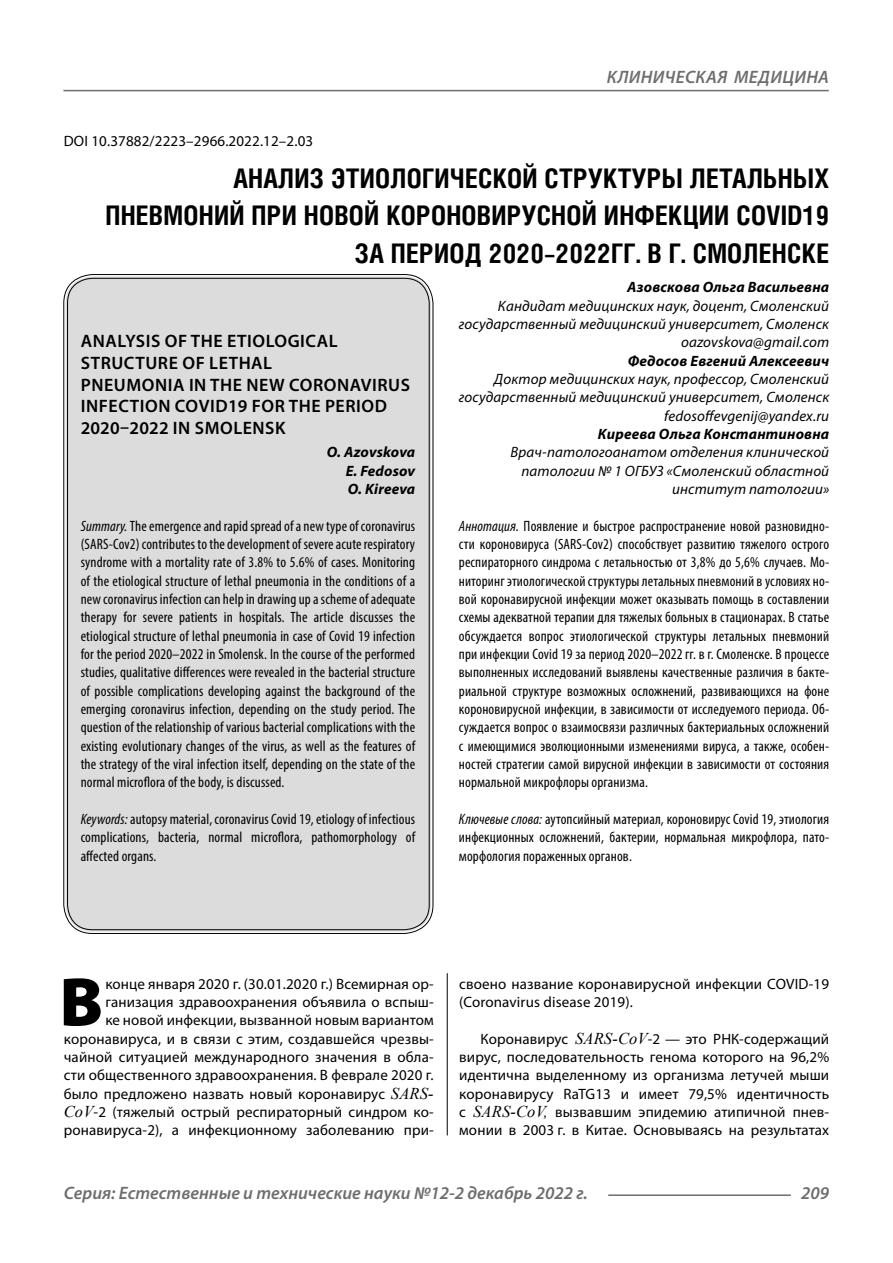
<style>
.page{position:relative;width:893px;height:1263px;background:#fff}
.page>*{position:absolute;margin:0;border:0;box-sizing:border-box;transform-origin:0 0}
.Bukvica{font:900 69.3px "Myriad Pro";color:#000}
.Header{font:700 27px/37.5px "Helios Cond C";letter-spacing:.01em;color:#000;text-align:right}
.Header-eng{font:600 18px/21.6px "Myriad Pro";letter-spacing:.03em;color:#000}
.t1{font:italic 600 18px "Myriad Pro";color:#6e6e6e}
.Annotation-eng{font:condensed 15px/18.3px "Myriad Pro";letter-spacing:.01em;color:#000;text-align:justify}
.Annotation-rus{font:condensed 15px/18.3px "Myriad Pro";letter-spacing:.01em;color:#000;text-align:justify}
.Bukvica-2{font:15px/18.3px "Myriad Pro";letter-spacing:.01em;color:#000;text-align:right}
.Author-doc{font:italic 15px/18.3px "Myriad Pro";letter-spacing:.01em;color:#000;text-align:right}
.Normal{font:15px/18.3px "Myriad Pro";letter-spacing:.01em;color:#000;text-align:justify}
.Author{font:italic 700 15px "Myriad Pro";letter-spacing:.01em;color:#000}
.Author-email{font:italic 15px "Myriad Pro";letter-spacing:.01em;color:#000}
.DOI{font:15px "Myriad Pro";letter-spacing:.01em;color:#000}
.Author-eng{font:italic 700 15px "Myriad Pro";letter-spacing:.01em;color:#000}
.s1{font-style:italic}
.s2{font-family:"Times New Roman";font-style:italic;font-size:16.5px}
</style>
<div class="page">
<hr style="left:447px;top:970px;width:1px;height:165px;background:#000">
<div style="left:43px;top:952px;width:786px;height:21px;background:#fff"></div>
<div style="left:66px;top:276px;width:365px;height:655px;background:#dcdcdc;border-radius:27px"></div>
<hr style="left:608px;top:1194px;width:183px;height:2px;background:#6e6e6e">
<hr style="left:63px;top:90px;width:766px;height:1px;background:#6e6e6e">
<p class="t1" style="left:607px;top:66px;width:24px">Клини</p>
<p class="t1" style="left:665px;top:66px;width:23px">ческая</p>
<p class="t1" style="left:734px;top:66px;width:13px">меди</p>
<p class="t1" style="left:782px;top:66px;width:25px">цина</p>
<p class="DOI" style="left:64px;top:132px;width:251px">DOI 10.37882/2223–2966.2022.12–2.03</p>
<p class="Header" style="left:105px;top:159px;width:725px">АНАЛИЗ ЭТИОЛОГИЧЕСКОЙ СТРУКТУРЫ ЛЕТАЛЬНЫХ<br>ПНЕВМОНИЙ ПРИ НОВОЙ КОРОНОВИРУСНОЙ ИНФЕКЦИИ COVID19<br>ЗА ПЕРИОД 2020–2022ГГ. В Г. СМОЛЕНСКЕ</p>
<p class="Author" style="left:627px;top:278px;width:203px">Азовскова Ольга Васильевна</p>
<p class="Author-doc" style="left:459px;top:296px;width:372px">Кандидат медицинских наук, доцент, Смоленский государственный медицинский университет, Смоленск</p>
<p class="Author-email" style="left:681px;top:333px;width:150px">oazovskova@gmail.com</p>
<p class="Author" style="left:628px;top:351px;width:203px">Федосов Евгений Алексеевич</p>
<p class="Author-doc" style="left:459px;top:370px;width:372px">Доктор медицинских наук, профессор, Смоленский государственный медицинский университет, Смоленск</p>
<p class="Author-email" style="left:664px;top:406px;width:167px">fedosoffevgenij@yandex.ru</p>
<p class="Author" style="left:598px;top:424px;width:233px">Киреева Ольга Константиновна</p>
<p class="Author-doc" style="left:510px;top:443px;width:320px">Врач-патологоанатом отделения клинической патологии № 1 ОГБУЗ «Смоленский областной институт патологии»</p>
<p class="Annotation-rus" style="left:459px;top:516px;width:372px"><span class="s1">Аннотация.</span> Появление и быстрое распространение новой разновидно&shy;сти короновируса (SARS-Cov2) способствует развитию тяжелого острого респираторного синдрома с летальностью от 3,8% до 5,6% случаев. Мо&shy;ниторинг этиологической структуры летальных пневмоний в условиях но&shy;вой коронавирусной инфекции может оказывать помощь в составлении схемы адекватной терапии для тяжелых больных в стационарах. В статье обсуждается вопрос этиологической структуры летальных пневмоний при инфекции Сovid 19 за период 2020–2022 гг. в г. Смоленске. В процессе выполненных исследований выявлены качественные различия в бакте&shy;риальной структуре возможных осложнений, развивающихся на фоне короновирусной инфекции, в зависимости от исследуемого периода. Об&shy;суждается вопрос о взаимосвязи различных бактериальных осложнений с имеющимися эволюционными изменениями вируса, а также, особен&shy;ностей стратегии самой вирусной инфекции в зависимости от состояния нормальной микрофлоры организма.</p>
<p class="Annotation-rus" style="left:459px;top:810px;width:372px"><span class="s1">Ключевые слова:</span> аутопсийный материал, короновирус Covid 19, этиология инфекционных осложнений, бактерии, нормальная микрофлора, пато&shy;морфология пораженных органов.</p>
<p class="Header-eng" style="left:81px;top:330px;width:331px">ANALYSIS OF THE ETIOLOGICAL<br>STRUCTURE OF LETHAL<br>PNEUMONIA IN THE NEW CORONAVIRUS<br>INFECTION COVID19 FOR THE PERIOD<br>2020–2022 IN SMOLENSK</p>
<p class="Author-eng" style="left:327px;top:443px;width:90px">O. Azovskova</p>
<p class="Author-eng" style="left:346px;top:461px;width:71px">E. Fedosov</p>
<p class="Author-eng" style="left:348px;top:479px;width:69px">O. Kireeva</p>
<p class="Annotation-eng" style="left:81px;top:516px;width:336px"><span class="s1">Summary.</span> The emergence and rapid spread of a new type of coronavirus (SARS-Cov2) contributes to the development of severe acute respiratory syndrome with a mortality rate of 3.8% to 5.6% of cases. Monitoring of the etiological structure of lethal pneumonia in the conditions of a new coronavirus infection can help in drawing up a scheme of adequate therapy for severe patients in hospitals. The article discusses the etiological structure of lethal pneumonia in case of Covid 19 infection for the period 2020–2022 in Smolensk. In the course of the performed studies, qualitative differences were revealed in the bacterial structure of possible complications developing against the background of the emerging coronavirus infection, depending on the study period. The question of the relationship of various bacterial complications with the existing evolutionary changes of the virus, as well as the features of the strategy of the viral infection itself, depending on the state of the normal microflora of the body, is discussed.</p>
<p class="Annotation-eng" style="left:81px;top:810px;width:336px"><span class="s1">Keywords:</span> autopsy material, coronavirus Covid 19, etiology of infectious complications, bacteria, normal microflora, pathomorphology of affected organs.</p>
<p class="Bukvica-2" style="left:64px;top:974px;width:371px">конце января 2020 г. (30.01.2020 г.) Всемирная ор&shy;ганизация здравоохранения объявила о вспыш-<br>ке новой инфекции, вызванной новым вариантом коронавируса, и в связи с этим, создавшейся чрезвы&shy;чайной ситуацией международного значения в обла&shy;сти общественного здравоохранения. В феврале 2020 г. было предложено назвать новый коронавирус <span class="s2">SARS-CoV</span>‑2 (тяжелый острый респираторный синдром ко&shy;ронавируса‑2), а инфекционному заболеванию при-</p>
<p class="Bukvica-2" style="left:459px;top:974px;width:371px;text-align:left">своено название коронавирусной инфекции COVID‑19 (Coronavirus disease 2019).</p>
<p class="Bukvica" style="left:59px;top:956px;width:45px">В</p>
<p class="Normal" style="left:459px;top:1029px;width:371px;text-indent:21px">Коронавирус <span class="s2">SARS-CoV</span>‑2 — это РНК-содержащий вирус, последовательность генома которого на 96,2% идентична выделенному из организма летучей мыши коронавирусу RaTG13 и имеет 79,5% идентичность с <span class="s2">SARS-CoV,</span> вызвавшим эпидемию атипичной пнев&shy;монии в 2003 г. в Китае. Основываясь на результатах</p>
<p class="t1" style="left:64px;top:1182px;width:525px">Серия: Естественные и технические науки №12-2 декабрь 2022 г.</p>
<p class="t1" style="left:801px;top:1182px;width:30px">209</p>
</div>
